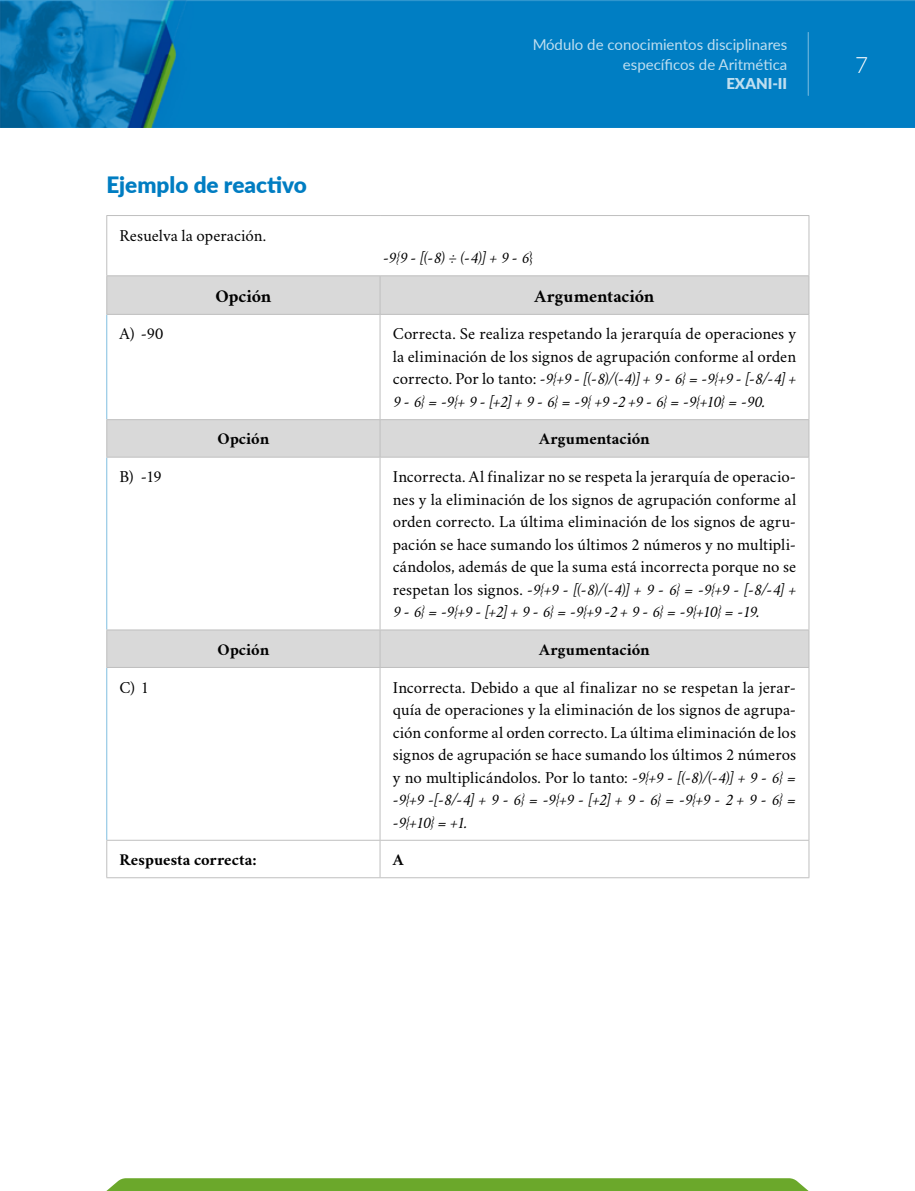
<style>
.page{position:relative;width:915px;height:1191px;background:#fff}
.page>*{position:absolute;margin:0;border:0;box-sizing:border-box;transform-origin:0 0}
.t1{font:900 22.5px "Lato";color:#007dc2}
.t2{font:300 22.5px "Lato";color:#fff}
.t3{font:700 18px "Crimson";color:#000}
.t4{font:16.5px/22.5px "Crimson";color:#000;text-align:justify}
.t5{font:700 16.5px "Crimson";letter-spacing:.005em;color:#000}
.t6{font:italic 16.5px "Crimson";color:#000}
.t7{font:15px/19.5px "Lato";color:#fff;text-align:right}
.t8{font:900 15px "Lato";color:#fff}
.s1{font-style:normal}
.s2{font-style:italic}
</style>
<div class="page">
<img style="left:0;top:0;width:914px;height:128px">
<hr style="left:807px;top:32px;width:1px;height:63px;background:#fff">
<svg style="left:106px;top:1178px;width:702px;height:13px"></svg>
<svg style="left:107px;top:276px;width:701px;height:391px"></svg>
<hr style="left:379px;top:276px;width:1px;height:38px;background:#bfbfbf">
<hr style="left:379px;top:315px;width:1px;height:104px;background:#bfbfbf">
<hr style="left:379px;top:420px;width:1px;height:37px;background:#bfbfbf">
<hr style="left:379px;top:457px;width:1px;height:172px;background:#bfbfbf">
<hr style="left:379px;top:630px;width:1px;height:37px;background:#bfbfbf">
<hr style="left:379px;top:668px;width:1px;height:172px;background:#bfbfbf">
<hr style="left:106px;top:840px;width:274px;height:1px;background:#bfbfbf">
<hr style="left:380px;top:840px;width:429px;height:1px;background:#bfbfbf">
<hr style="left:379px;top:840px;width:1px;height:37px;background:#bfbfbf">
<hr style="left:106px;top:668px;width:1px;height:172px;background:#80bee0">
<hr style="left:808px;top:668px;width:1px;height:172px;background:#bfbfbf">
<hr style="left:106px;top:840px;width:1px;height:37px;background:#bfbfbf">
<hr style="left:808px;top:840px;width:1px;height:37px;background:#bfbfbf">
<hr style="left:106px;top:877px;width:274px;height:1px;background:#bfbfbf">
<hr style="left:380px;top:877px;width:429px;height:1px;background:#bfbfbf">
<hr style="left:106px;top:215px;width:274px;height:1px;background:#bfbfbf">
<hr style="left:106px;top:216px;width:1px;height:59px;background:#bfbfbf">
<hr style="left:380px;top:215px;width:429px;height:1px;background:#bfbfbf">
<hr style="left:808px;top:216px;width:1px;height:59px;background:#bfbfbf">
<hr style="left:808px;top:315px;width:1px;height:104px;background:#bfbfbf">
<hr style="left:808px;top:457px;width:1px;height:172px;background:#bfbfbf">
<hr style="left:106px;top:315px;width:1px;height:104px;background:#80bee0">
<hr style="left:106px;top:457px;width:1px;height:172px;background:#80bee0">
<hr style="left:106px;top:275px;width:274px;height:1px;background:#bfbfbf">
<hr style="left:106px;top:276px;width:1px;height:38px;background:#bfbfbf">
<hr style="left:380px;top:275px;width:429px;height:1px;background:#bfbfbf">
<hr style="left:808px;top:276px;width:1px;height:38px;background:#bfbfbf">
<hr style="left:106px;top:314px;width:274px;height:1px;background:#bfbfbf">
<hr style="left:380px;top:314px;width:429px;height:1px;background:#bfbfbf">
<hr style="left:106px;top:419px;width:274px;height:1px;background:#bfbfbf">
<hr style="left:106px;top:420px;width:1px;height:37px;background:#bfbfbf">
<hr style="left:380px;top:419px;width:429px;height:1px;background:#bfbfbf">
<hr style="left:808px;top:420px;width:1px;height:37px;background:#bfbfbf">
<hr style="left:106px;top:457px;width:274px;height:1px;background:#bfbfbf">
<hr style="left:380px;top:457px;width:429px;height:1px;background:#bfbfbf">
<hr style="left:106px;top:629px;width:274px;height:1px;background:#bfbfbf">
<hr style="left:106px;top:630px;width:1px;height:37px;background:#bfbfbf">
<hr style="left:380px;top:629px;width:429px;height:1px;background:#bfbfbf">
<hr style="left:808px;top:630px;width:1px;height:37px;background:#bfbfbf">
<hr style="left:106px;top:667px;width:274px;height:1px;background:#bfbfbf">
<hr style="left:380px;top:667px;width:429px;height:1px;background:#bfbfbf">
<h1 class="t1" style="left:106px;top:167px;width:202px">Ejemplo de reactivo</h1>
<p class="t4" style="left:119px;top:223px;width:148px">Resuelva la operación.</p>
<p class="t7" style="left:532px;top:35px;width:256px">Módulo de conocimientos disciplinares específicos de Aritmética</p>
<p class="t8" style="left:726px;top:73px;width:62px">EXANI-II</p>
<p class="t6" style="left:383px;top:247px;width:151px">-9{9 - [(-8) ÷ (-4)] + 9 - 6<span class="s1">}</span></p>
<p class="t3" style="left:215px;top:282px;width:58px">Opción</p>
<p class="t3" style="left:534px;top:282px;width:121px">Argumentación</p>
<p class="t4" style="left:119px;top:322px;width:45px">A) -90</p>
<p class="t4" style="left:392px;top:322px;width:405px">Correcta. Se realiza respetando la jerarquía de operaciones y la eliminación de los signos de agrupación conforme al orden correcto. Por lo tanto: <span class="s2">-9{+9 - [(-8)/(-4)] + 9 - 6} = -9{+9 - [-8/-4] + 9 - 6} = -9{+ 9 - [+2] + 9 - 6} = -9{ +9 -2 +9 - 6} = -9{+10} = -90.</span></p>
<p class="t5" style="left:217px;top:426px;width:53px">Opción</p>
<p class="t5" style="left:539px;top:426px;width:112px">Argumentación</p>
<p class="t4" style="left:119px;top:464px;width:44px">B) -19</p>
<p class="t4" style="left:392px;top:464px;width:405px">Incorrecta. Al finalizar no se respeta la jerarquía de operacio&shy;nes y la eliminación de los signos de agrupación conforme al orden correcto. La última eliminación de los signos de agru&shy;pación se hace sumando los últimos 2 números y no multipli&shy;cándolos, además de que la suma está incorrecta porque no se respetan los signos. <span class="s2">-9{+9 - [(-8)/(-4)] + 9 - 6} = -9{+9 - [-8/-4] + 9 - 6} = -9{+9 - [+2] + 9 - 6} = -9{+9 -2 + 9 - 6} = -9{+10} = -19.</span></p>
<p class="t5" style="left:217px;top:637px;width:53px">Opción</p>
<p class="t5" style="left:539px;top:637px;width:112px">Argumentación</p>
<p class="t4" style="left:119px;top:675px;width:31px">C) 1</p>
<p class="t4" style="left:392px;top:675px;width:405px">Incorrecta. Debido a que al finalizar no se respetan la jerar&shy;quía de operaciones y la eliminación de los signos de agrupa&shy;ción conforme al orden correcto. La última eliminación de los signos de agrupación se hace sumando los últimos 2 números y no multiplicándolos. Por lo tanto: <span class="s2">-9{+9 - [(-8)/(-4)] + 9 - 6} = -9{+9 -[-8/-4] + 9 - 6} = -9{+9 - [+2] + 9 - 6} = -9{+9 - 2 + 9 - 6} = -9{+10} = +1.</span></p>
<p class="t5" style="left:119px;top:847px;width:139px">Respuesta correcta:</p>
<p class="t5" style="left:392px;top:847px;width:12px">A</p>
<h1 class="t2" style="left:854px;top:49px;width:15px">7</h1>
</div>
